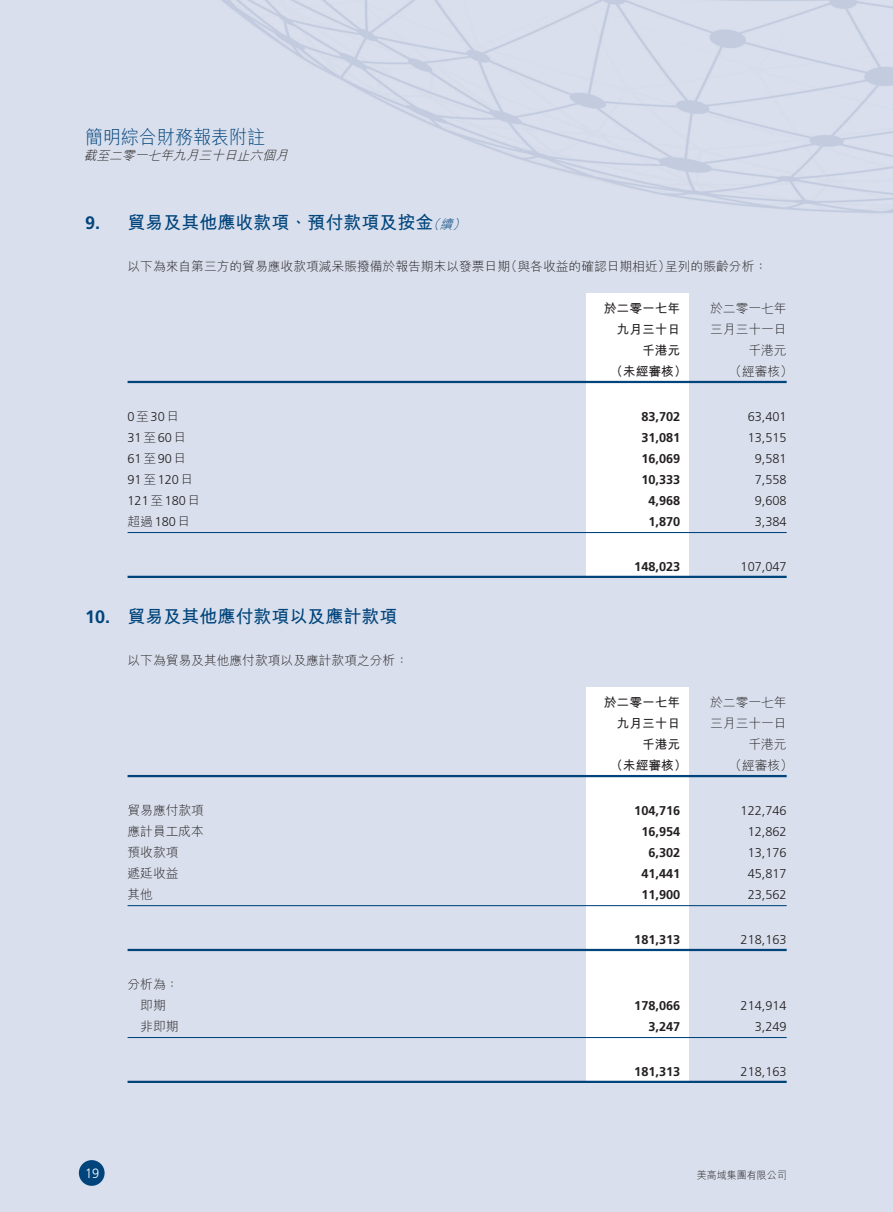
<style>
.page{position:relative;width:893px;height:1212px;background:#fff}
.page>*{position:absolute;margin:0;border:0;box-sizing:border-box;transform-origin:0 0}
.t1{font:300 18.9px "M Hei HK";color:#00447b;scale:.95 1}
.Subhead_1{font:700 18px "M Hei HK";color:#00447b}
.Subhead_1-2{font:700 18px "Frutiger LT Std";color:#00447b}
.t2{font:300 13.5px "Frutiger LT Std";color:#fff;scale:.95 1}
.Table_2_Colume{font:300 12.75px "Frutiger LT Std";color:#231f20}
.Table_2_Colume-2{font:700 12.75px "Frutiger LT Std";color:#231f20}
.Table_2_Colume-3{font:300 12.75px "M Hei HK";color:#231f20}
.Body_text{font:300 12.75px "M Hei HK";color:#231f20}
.Table_2_Colume-4{font:700 12.75px "M Hei HK";color:#231f20}
.t3{font:italic 300 12.75px "M Hei HK";color:#231f20}
.Subhead_1-3{font:italic 300 12.75px "M Hei HK";color:#00447b}
.t4{font:300 10.5px "M Hei HK";color:#231f20;scale:.95 1}
.s1{font-family:"M Hei HK"}
.s2{font-family:"Frutiger LT Std"}
</style>
<div class="page">
<div style="left:0;top:0;width:892px;height:1212px;background:#d9dfec"></div>
<div style="left:79px;top:1160px;width:26px;height:26px;background:#00447b;border-radius:50%"></div>
<img style="left:221px;top:0;width:671px;height:213px">
<div style="left:587px;top:687px;width:102px;height:394px;background:#fff"></div>
<div style="left:587px;top:293px;width:102px;height:284px;background:#fff"></div>
<hr style="left:128px;top:381px;width:659px;height:2px;background:#00447b">
<hr style="left:128px;top:532px;width:659px;height:1px;background:#00447b">
<hr style="left:128px;top:576px;width:659px;height:2px;background:#00447b">
<hr style="left:128px;top:775px;width:659px;height:2px;background:#00447b">
<hr style="left:128px;top:905px;width:659px;height:1px;background:#00447b">
<hr style="left:128px;top:949px;width:659px;height:2px;background:#00447b">
<hr style="left:128px;top:1037px;width:659px;height:1px;background:#00447b">
<hr style="left:128px;top:1081px;width:659px;height:2px;background:#00447b">
<h1 class="t1" style="left:85px;top:127px;width:191px">簡明綜合財務報表附註</h1>
<p class="t3" style="left:84px;top:149px;width:209px">截至二零一七年九月三十日止六個月</p>
<p class="Subhead_1-2" style="left:85px;top:212px;width:17px">9.</p>
<p class="Subhead_1-2" style="left:85px;top:606px;width:27px">10.</p>
<p class="Subhead_1" style="left:128px;top:209px;width:307px">貿易及其他應收款項、預付款項及按金</p>
<p class="Subhead_1-3" style="left:440px;top:217px;width:18px">續</p>
<p class="Subhead_1-3" style="left:427px;top:217px;width:18px">（</p>
<p class="Subhead_1-3" style="left:452px;top:217px;width:18px">(</p>
<p class="Body_text" style="left:505px;top:259px;width:167px">（與各收益的確認日期相近）</p>
<p class="Body_text" style="left:128px;top:259px;width:384px">以下為來自第三方的貿易應收款項減呆賬撥備於報告期末以發票日期</p>
<p class="Body_text" style="left:665px;top:259px;width:103px">呈列的賬齡分析：</p>
<p class="Table_2_Colume-4" style="left:604px;top:299px;width:78px">於二零一七年</p>
<p class="Table_2_Colume-3" style="left:710px;top:301px;width:78px">於二零一七年</p>
<p class="Table_2_Colume-4" style="left:617px;top:320px;width:65px">九月三十日</p>
<p class="Table_2_Colume-3" style="left:710px;top:322px;width:78px">三月三十一日</p>
<p class="Table_2_Colume-4" style="left:642px;top:341px;width:40px">千港元</p>
<p class="Table_2_Colume-3" style="left:748px;top:343px;width:40px">千港元</p>
<p class="Table_2_Colume-4" style="left:610px;top:362px;width:78px">（未經審核）</p>
<p class="Table_2_Colume-3" style="left:729px;top:364px;width:65px">（經審核(</p>
<p class="Table_2_Colume" style="left:128px;top:409px;width:53px">0<span class="s1">至</span>30<span class="s1">日</span></p>
<p class="Table_2_Colume-2" style="left:641px;top:409px;width:40px">83,702</p>
<p class="Table_2_Colume" style="left:748px;top:409px;width:40px">63,401</p>
<p class="Table_2_Colume" style="left:128px;top:430px;width:60px">31<span class="s1">至</span>60<span class="s1">日</span></p>
<p class="Table_2_Colume-2" style="left:641px;top:430px;width:40px">31,081</p>
<p class="Table_2_Colume" style="left:748px;top:430px;width:40px">13,515</p>
<p class="Table_2_Colume" style="left:128px;top:451px;width:60px">61<span class="s1">至</span>90<span class="s1">日</span></p>
<p class="Table_2_Colume-2" style="left:641px;top:451px;width:40px">16,069</p>
<p class="Table_2_Colume" style="left:755px;top:451px;width:33px">9,581</p>
<p class="Table_2_Colume" style="left:128px;top:472px;width:67px">91<span class="s1">至</span>120<span class="s1">日</span></p>
<p class="Table_2_Colume-2" style="left:641px;top:472px;width:40px">10,333</p>
<p class="Table_2_Colume" style="left:755px;top:472px;width:33px">7,558</p>
<p class="Table_2_Colume" style="left:128px;top:493px;width:74px">121<span class="s1">至</span>180<span class="s1">日</span></p>
<p class="Table_2_Colume-2" style="left:648px;top:493px;width:33px">4,968</p>
<p class="Table_2_Colume" style="left:755px;top:493px;width:33px">9,608</p>
<p class="Table_2_Colume-3" style="left:128px;top:514px;width:64px">超過<span class="s2">180</span>日</p>
<p class="Table_2_Colume-2" style="left:648px;top:514px;width:33px">1,870</p>
<p class="Table_2_Colume" style="left:755px;top:514px;width:33px">3,384</p>
<p class="Table_2_Colume-2" style="left:634px;top:559px;width:48px">148,023</p>
<p class="Table_2_Colume" style="left:741px;top:559px;width:48px">107,047</p>
<p class="Subhead_1" style="left:128px;top:603px;width:271px">貿易及其他應付款項以及應計款項</p>
<p class="Body_text" style="left:128px;top:654px;width:282px">以下為貿易及其他應付款項以及應計款項之分析：</p>
<p class="Table_2_Colume-4" style="left:604px;top:693px;width:78px">於二零一七年</p>
<p class="Table_2_Colume-3" style="left:710px;top:696px;width:78px">於二零一七年</p>
<p class="Table_2_Colume-4" style="left:617px;top:714px;width:65px">九月三十日</p>
<p class="Table_2_Colume-3" style="left:710px;top:717px;width:78px">三月三十一日</p>
<p class="Table_2_Colume-4" style="left:642px;top:735px;width:40px">千港元</p>
<p class="Table_2_Colume-3" style="left:748px;top:738px;width:40px">千港元</p>
<p class="Table_2_Colume-4" style="left:610px;top:756px;width:78px">（未經審核）</p>
<p class="Table_2_Colume-3" style="left:729px;top:759px;width:65px">（經審核(</p>
<p class="Table_2_Colume-3" style="left:128px;top:803px;width:78px">貿易應付款項</p>
<p class="Table_2_Colume-2" style="left:634px;top:803px;width:48px">104,716</p>
<p class="Table_2_Colume" style="left:741px;top:803px;width:48px">122,746</p>
<p class="Table_2_Colume-3" style="left:128px;top:824px;width:78px">應計員工成本</p>
<p class="Table_2_Colume-2" style="left:641px;top:824px;width:40px">16,954</p>
<p class="Table_2_Colume" style="left:748px;top:824px;width:40px">12,862</p>
<p class="Table_2_Colume-3" style="left:128px;top:845px;width:52px">預收款項</p>
<p class="Table_2_Colume-2" style="left:648px;top:845px;width:33px">6,302</p>
<p class="Table_2_Colume" style="left:748px;top:845px;width:40px">13,176</p>
<p class="Table_2_Colume-3" style="left:128px;top:866px;width:52px">遞延收益</p>
<p class="Table_2_Colume-2" style="left:641px;top:866px;width:40px">41,441</p>
<p class="Table_2_Colume" style="left:748px;top:866px;width:40px">45,817</p>
<p class="Table_2_Colume-3" style="left:128px;top:887px;width:27px">其他</p>
<p class="Table_2_Colume-2" style="left:641px;top:887px;width:40px">11,900</p>
<p class="Table_2_Colume" style="left:748px;top:887px;width:40px">23,562</p>
<p class="Table_2_Colume-2" style="left:634px;top:932px;width:48px">181,313</p>
<p class="Table_2_Colume" style="left:741px;top:932px;width:48px">218,163</p>
<p class="Table_2_Colume-3" style="left:128px;top:977px;width:52px">分析為：</p>
<p class="Table_2_Colume-3" style="left:140px;top:998px;width:27px">即期</p>
<p class="Table_2_Colume-2" style="left:634px;top:998px;width:48px">178,066</p>
<p class="Table_2_Colume" style="left:741px;top:998px;width:48px">214,914</p>
<p class="Table_2_Colume-3" style="left:140px;top:1019px;width:40px">非即期</p>
<p class="Table_2_Colume-2" style="left:648px;top:1019px;width:33px">3,247</p>
<p class="Table_2_Colume" style="left:755px;top:1019px;width:33px">3,249</p>
<p class="Table_2_Colume-2" style="left:634px;top:1064px;width:48px">181,313</p>
<p class="Table_2_Colume" style="left:741px;top:1064px;width:48px">218,163</p>
<p class="t2" style="left:85px;top:1165px;width:17px">19</p>
<p class="t4" style="left:697px;top:1169px;width:96px">美高域集團有限公司</p>
</div>
